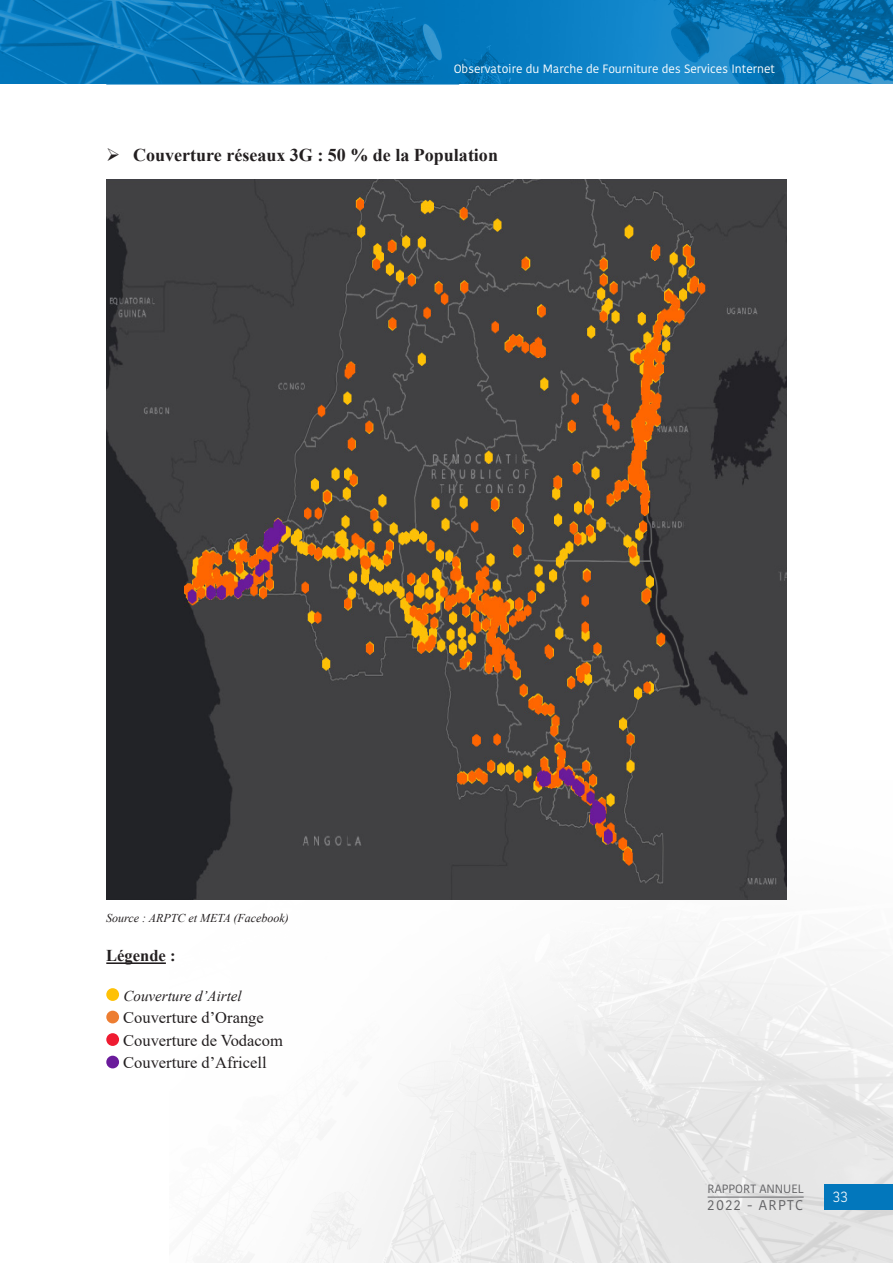
<style>
.page{position:relative;width:893px;height:1263px;background:#fff}
.page>*{position:absolute;margin:0;border:0;box-sizing:border-box;transform-origin:0 0}
.t1{font:700 18px "Times New Roman";color:#231f20}
.PARA_1{font:16.5px "Times New Roman";color:#231f20}
.PARA_1-2{font:700 16.5px "Times New Roman";color:#231f20}
.PARA_1-3{font:italic 15px "Times New Roman";color:#231f20}
.t2{font:300 15px "Kohinoor Latin";color:#fff}
.t3{font:14.1px "Kohinoor Latin";letter-spacing:.1em;color:#636366}
.t4{font:12px "Kohinoor Latin";color:#fff}
.SOURCE_8{font:italic 12px "Times New Roman";color:#231f20}
.t5{font:12px "Kohinoor Latin";color:#636366}
</style>
<div class="page">
<img style="left:170px;top:899px;width:723px;height:364px">
<img style="left:0;top:0;width:893px;height:84px">
<div style="left:825px;top:1184px;width:68px;height:26px;background:#0277bc"></div>
<hr style="left:708px;top:1197px;width:96px;height:1px;background:#636366">
<hr style="left:106px;top:83px;width:353px;height:2px;background:#0277bc">
<hr style="left:106px;top:962px;width:60px;height:2px;background:#231f20">
<img style="left:106px;top:179px;width:681px;height:720px">
<div style="left:106px;top:988px;width:13px;height:13px;background:#fec106;border-radius:50%"></div>
<div style="left:106px;top:1011px;width:13px;height:12px;background:#ed7d31;border-radius:50%"></div>
<div style="left:106px;top:1033px;width:13px;height:13px;background:#ef1b31;border-radius:50%"></div>
<div style="left:106px;top:1056px;width:13px;height:12px;background:#6a1b9b;border-radius:50%"></div>
<p class="t4" style="left:454px;top:61px;width:323px">Observatoire du Marche de Fourniture des Services Internet</p>
<p class="t1" style="left:133px;top:142px;width:366px">Couverture réseaux 3G : 50 % de la Population</p>
<p class="SOURCE_8" style="left:106px;top:910px;width:184px">Source : ARPTC et META (Facebook)</p>
<p class="PARA_1-2" style="left:106px;top:944px;width:71px">Légende :</p>
<p class="PARA_1-3" style="left:124px;top:985px;width:120px">Couverture d’Airtel</p>
<p class="PARA_1" style="left:123px;top:1006px;width:142px">Couverture d’Orange</p>
<p class="PARA_1" style="left:123px;top:1029px;width:161px">Couverture de Vodacom</p>
<p class="PARA_1" style="left:123px;top:1051px;width:145px">Couverture d’Africell</p>
<p class="t5" style="left:708px;top:1181px;width:98px">RAPPORT ANNUEL</p>
<p class="t3" style="left:708px;top:1196px;width:97px">2022 - ARPTC</p>
<p class="t2" style="left:833px;top:1187px;width:17px">33</p>
</div>
